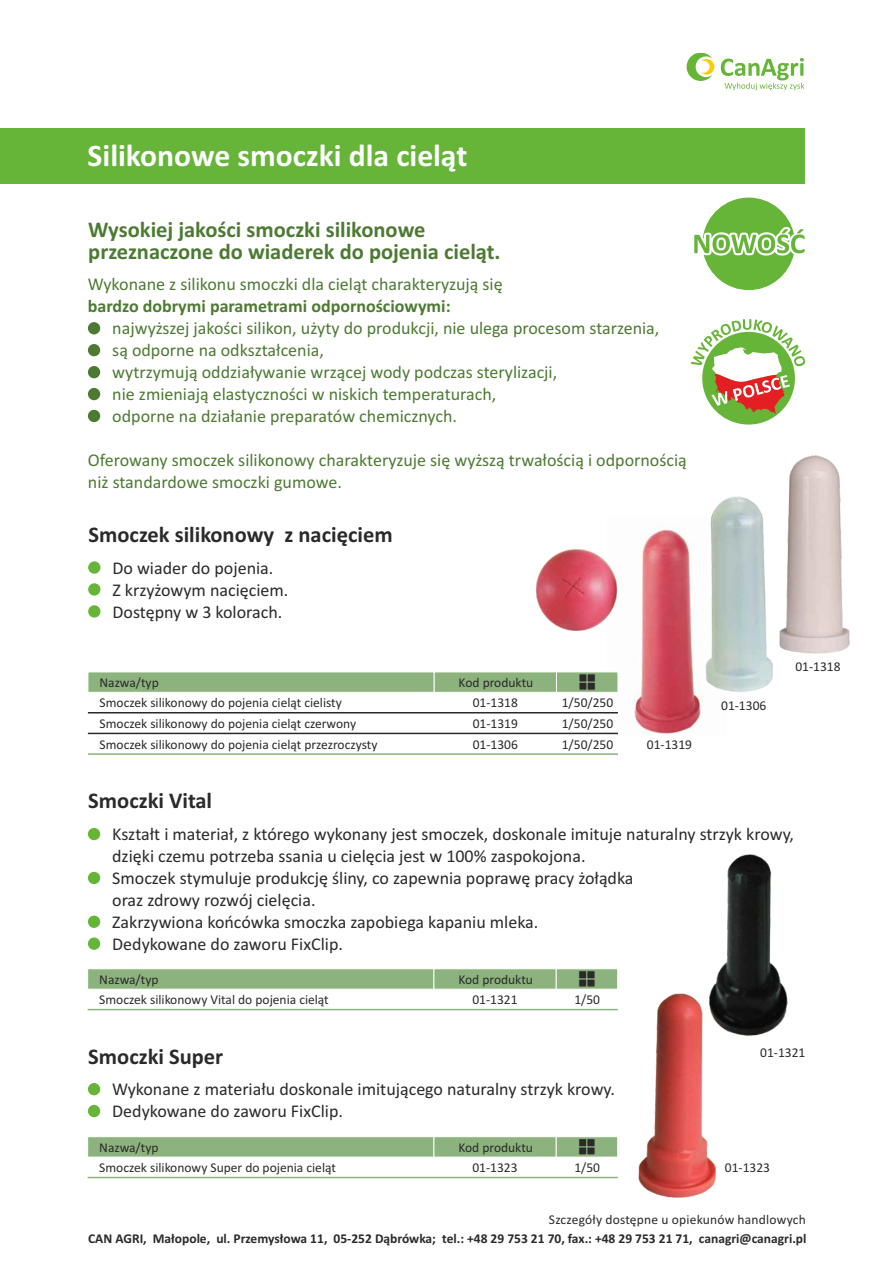
<style>
.page{position:relative;width:893px;height:1263px;background:#fff}
.page>*{position:absolute;margin:0;border:0;box-sizing:border-box;transform-origin:0 0}
.t1{font:700 31.65px "Calibri";color:#fff}
.t2{font:700 22.5px/21.9px "Calibri";color:#4d7a33}
.t3{font:700 22.5px "Calibri";color:#2b2929}
.t4{font:18px/21.9px "Calibri";color:#2b2929}
.t5{font:18px/21.9px "Calibri";color:#4d7a33}
.t6{font:700 18px "Calibri";color:#4d7a33}
.t7{font:13.5px/20.7px "Calibri";color:#2b2929;text-align:justify}
.t8{font:700 13.5px "Calibri";color:#2b2929}
</style>
<div class="page">
<img style="left:607px;top:528px;width:96px;height:207px">
<img style="left:779px;top:455px;width:71px;height:199px">
<img style="left:705px;top:496px;width:68px;height:196px">
<img style="left:536px;top:550px;width:81px;height:80px">
<img style="left:638px;top:993px;width:78px;height:205px">
<img style="left:702px;top:854px;width:86px;height:187px">
<div style="left:0;top:128px;width:804px;height:55px;background:#66b538"></div>
<svg style="left:88px;top:969px;width:530px;height:20px;background:#8eb37f"></svg>
<svg style="left:88px;top:1137px;width:530px;height:20px;background:#8eb380"></svg>
<hr style="left:88px;top:1177px;width:530px;height:1px;background:#8cb37d">
<svg style="left:694px;top:198px;width:111px;height:92px"></svg>
<div style="left:88px;top:828px;width:12px;height:12px;background:#66b538;border-radius:50%"></div>
<div style="left:88px;top:872px;width:12px;height:12px;background:#66b538;border-radius:50%"></div>
<div style="left:88px;top:915px;width:12px;height:13px;background:#66b538;border-radius:50%"></div>
<div style="left:88px;top:937px;width:12px;height:13px;background:#66b538;border-radius:50%"></div>
<div style="left:88px;top:322px;width:12px;height:12px;background:#4d7a33;border-radius:50%"></div>
<div style="left:88px;top:366px;width:12px;height:12px;background:#4d7a33;border-radius:50%"></div>
<div style="left:88px;top:344px;width:12px;height:12px;background:#4d7a33;border-radius:50%"></div>
<div style="left:88px;top:388px;width:12px;height:12px;background:#4d7a33;border-radius:50%"></div>
<div style="left:88px;top:410px;width:12px;height:12px;background:#4d7a33;border-radius:50%"></div>
<div style="left:88px;top:1083px;width:12px;height:12px;background:#66b538;border-radius:50%"></div>
<div style="left:88px;top:1105px;width:12px;height:12px;background:#66b538;border-radius:50%"></div>
<svg style="left:687px;top:53px;width:27px;height:28px"></svg>
<svg style="left:721px;top:58px;width:83px;height:32px"></svg>
<div style="left:702px;top:332px;width:93px;height:93px;background:#66b538;border-radius:50%"></div>
<svg style="left:691px;top:319px;width:114px;height:94px"></svg>
<svg style="left:88px;top:671px;width:531px;height:22px;background:#98b98b"></svg>
<hr style="left:88px;top:712px;width:530px;height:1px;background:#2b2929">
<hr style="left:88px;top:733px;width:530px;height:1px;background:#2b2929">
<hr style="left:88px;top:753px;width:530px;height:2px;background:#8cb37d">
<div style="left:88px;top:561px;width:12px;height:13px;background:#66b538;border-radius:50%"></div>
<div style="left:88px;top:605px;width:12px;height:13px;background:#66b538;border-radius:50%"></div>
<div style="left:88px;top:583px;width:12px;height:13px;background:#66b538;border-radius:50%"></div>
<hr style="left:88px;top:1009px;width:530px;height:1px;background:#8cb37d">
<h1 class="t1" style="left:88px;top:142px;width:381px">Silikonowe smoczki dla cieląt</h1>
<p class="t2" style="left:88px;top:220px;width:414px">Wysokiej jakości smoczki silikonowe przeznaczone do wiaderek do pojenia cieląt.</p>
<p class="t5" style="left:88px;top:275px;width:416px">Wykonane z silikonu smoczki dla cieląt charakteryzują się</p>
<p class="t6" style="left:88px;top:299px;width:364px">bardzo dobrymi parametrami odpornościowymi:</p>
<p class="t5" style="left:112px;top:319px;width:549px">najwyższej jakości silikon, użyty do produkcji, nie ulega procesom starzenia, są odporne na odkształcenia,<br>wytrzymują oddziaływanie wrzącej wody podczas sterylizacji,<br>nie zmieniają elastyczności w niskich temperaturach,<br>odporne na działanie preparatów chemicznych.</p>
<p class="t5" style="left:88px;top:450px;width:600px">Oferowany smoczek silikonowy charakteryzuje się wyższą trwałością i odpornością niż standardowe smoczki gumowe.</p>
<p class="t3" style="left:89px;top:525px;width:306px">Smoczek silikonowy z nacięciem</p>
<p class="t4" style="left:112px;top:558px;width:178px">Do wiader do pojenia.<br>Z krzyżowym nacięciem.<br>Dostępny w 3 kolorach.</p>
<p class="t7" style="left:100px;top:673px;width:61px">Nazwa/typ</p>
<p class="t7" style="left:100px;top:693px;width:279px;text-align:left">Smoczek silikonowy do pojenia cieląt cielisty<br>Smoczek silikonowy do pojenia cieląt czerwony<br>Smoczek silikonowy do pojenia cieląt przezroczysty</p>
<p class="t3" style="left:88px;top:791px;width:125px">Smoczki Vital</p>
<p class="t7" style="left:459px;top:673px;width:76px">Kod produktu</p>
<p class="t7" style="left:473px;top:693px;width:47px">01-1318<br>01-1319<br>01-1306</p>
<p class="t7" style="left:562px;top:693px;width:53px">1/50/250<br>1/50/250<br>1/50/250</p>
<p class="t7" style="left:647px;top:735px;width:47px">01-1319</p>
<p class="t7" style="left:721px;top:696px;width:47px">01-1306</p>
<p class="t7" style="left:795px;top:657px;width:47px">01-1318</p>
<p class="t4" style="left:112px;top:824px;width:683px">Kształt i materiał, z którego wykonany jest smoczek, doskonale imituje naturalny strzyk krowy, dzięki czemu potrzeba ssania u cielęcia jest w 100% zaspokojona.<br>Smoczek stymuluje produkcję śliny, co zapewnia poprawę pracy żołądka<br>oraz zdrowy rozwój cielęcia.<br>Zakrzywiona końcówka smoczka zapobiega kapaniu mleka.<br>Dedykowane do zaworu FixClip.</p>
<p class="t7" style="left:99px;top:970px;width:61px">Nazwa/typ</p>
<p class="t7" style="left:99px;top:990px;width:231px">Smoczek silikonowy Vital do pojenia cieląt</p>
<p class="t3" style="left:88px;top:1047px;width:137px">Smoczki Super</p>
<p class="t7" style="left:458px;top:970px;width:76px">Kod produktu</p>
<p class="t7" style="left:472px;top:990px;width:47px">01-1321</p>
<p class="t7" style="left:574px;top:990px;width:27px">1/50</p>
<p class="t4" style="left:112px;top:1080px;width:504px">Wykonane z materiału doskonale imitującego naturalny strzyk krowy.<br>Dedykowane do zaworu FixClip.</p>
<p class="t7" style="left:99px;top:1138px;width:61px">Nazwa/typ</p>
<p class="t7" style="left:99px;top:1158px;width:238px">Smoczek silikonowy Super do pojenia cieląt</p>
<p class="t7" style="left:458px;top:1138px;width:76px">Kod produktu</p>
<p class="t7" style="left:472px;top:1158px;width:47px">01-1323</p>
<p class="t7" style="left:574px;top:1158px;width:27px">1/50</p>
<p class="t7" style="left:760px;top:1043px;width:47px">01-1321</p>
<p class="t7" style="left:725px;top:1158px;width:47px">01-1323</p>
<p class="t7" style="left:549px;top:1210px;width:258px">Szczegóły dostępne u opiekunów handlowych</p>
<p class="t8" style="left:88px;top:1233px;width:720px">CAN AGRI, Małopole, ul. Przemysłowa 11, 05-252 Dąbrówka; tel.: +48 29 753 21 70, fax.: +48 29 753 21 71, canagri@canagri.pl</p>
</div>
